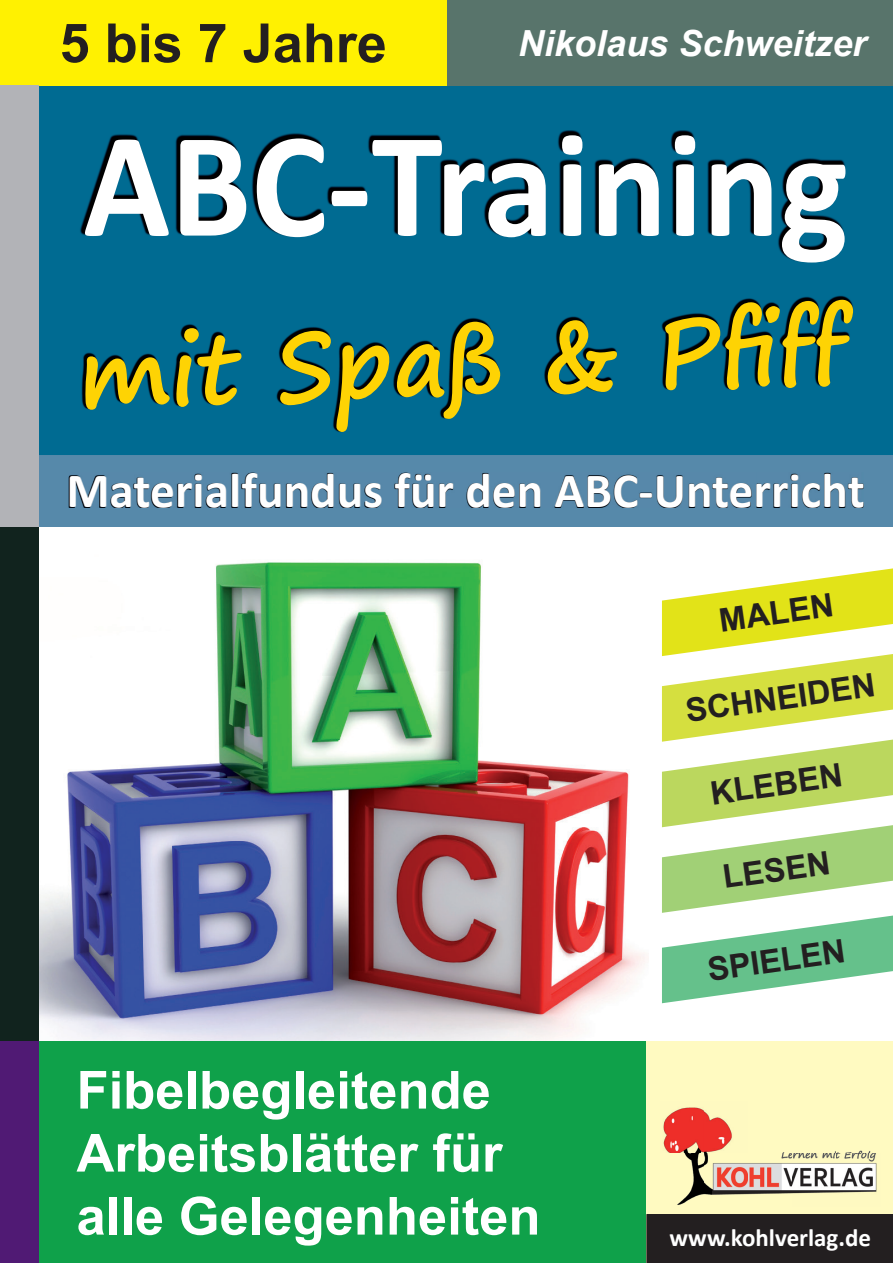
<style>
.page{position:relative;width:893px;height:1263px;background:#fff}
.page>*{position:absolute;margin:0;border:0;box-sizing:border-box;transform-origin:0 0}
.t1{font:700 151.2px "Calibri";color:#fff;scale:.95 1}
.t2{font:700 96px "Segoe Print";color:#fed304;scale:.95 1}
.t3{font:700 54px "Arial";color:#231f20}
.t4{font:700 52.5px/63px "Arial";color:#fff}
.t5{font:700 49.5px "Calibri";color:#fff}
.t6{font:italic 700 36px "Arial";color:#fff}
.t7{font:700 32.4px "Arial";color:#231f20}
.t8{font:700 24.9px "Calibri";color:#fff}
</style>
<div class="page">
<div style="left:38px;top:85px;width:855px;height:442px;background:#006b92"></div>
<div style="left:38px;top:455px;width:855px;height:72px;background:#5689aa"></div>
<img style="left:80px;top:130px;width:765px;height:132px">
<img style="left:38px;top:546px;width:610px;height:496px">
<div style="left:446px;top:0;width:447px;height:85px;background:#58746b"></div>
<div style="left:38px;top:1042px;width:608px;height:221px;background:#0fa14a"></div>
<div style="left:0;top:0;width:446px;height:85px;background:#fff101"></div>
<svg style="left:662px;top:568px;width:231px;height:435px"></svg>
<img style="left:69px;top:473px;width:794px;height:35px">
<div style="left:646px;top:1042px;width:247px;height:221px;background:#fffac1"></div>
<div style="left:646px;top:1214px;width:247px;height:49px;background:#231f20"></div>
<div style="left:0;top:85px;width:38px;height:442px;background:#b2b3b7"></div>
<div style="left:0;top:527px;width:38px;height:515px;background:#11231e"></div>
<div style="left:0;top:1042px;width:38px;height:221px;background:#501a74"></div>
<img style="left:663px;top:1107px;width:214px;height:98px">
<img style="left:82px;top:296px;width:771px;height:136px">
<p class="t3" style="left:60px;top:13px;width:329px">5 bis 7 Jahre</p>
<p class="t6" style="left:518px;top:23px;width:350px">Nikolaus Schweitzer</p>
<h1 class="t1" style="left:83px;top:122px;width:807px">ABC-Training</h1>
<h2 class="t2" style="left:76px;top:288px;width:810px;rotate:-2deg">mit Spaß &amp; Pfi ff</h2>
<p class="t5" style="left:66px;top:470px;width:800px">Materialfundus für den ABC-Unterricht</p>
<p class="t7" style="left:717px;top:603px;width:117px;rotate:-8deg">MALEN</p>
<p class="t7" style="left:683px;top:693px;width:193px;rotate:-8deg">SCHNEIDEN</p>
<p class="t7" style="left:708px;top:775px;width:135px;rotate:-8deg">KLEBEN</p>
<p class="t7" style="left:720px;top:859px;width:110px;rotate:-8deg">LESEN</p>
<p class="t4" style="left:77px;top:1059px;width:465px">Fibelbegleitende<br>Arbeitsblätter für alle Gelegenheiten</p>
<p class="t7" style="left:705px;top:952px;width:140px;rotate:-8deg">SPIELEN</p>
<p class="t8" style="left:669px;top:1227px;width:203px">www.kohlverlag.de</p>
</div>
